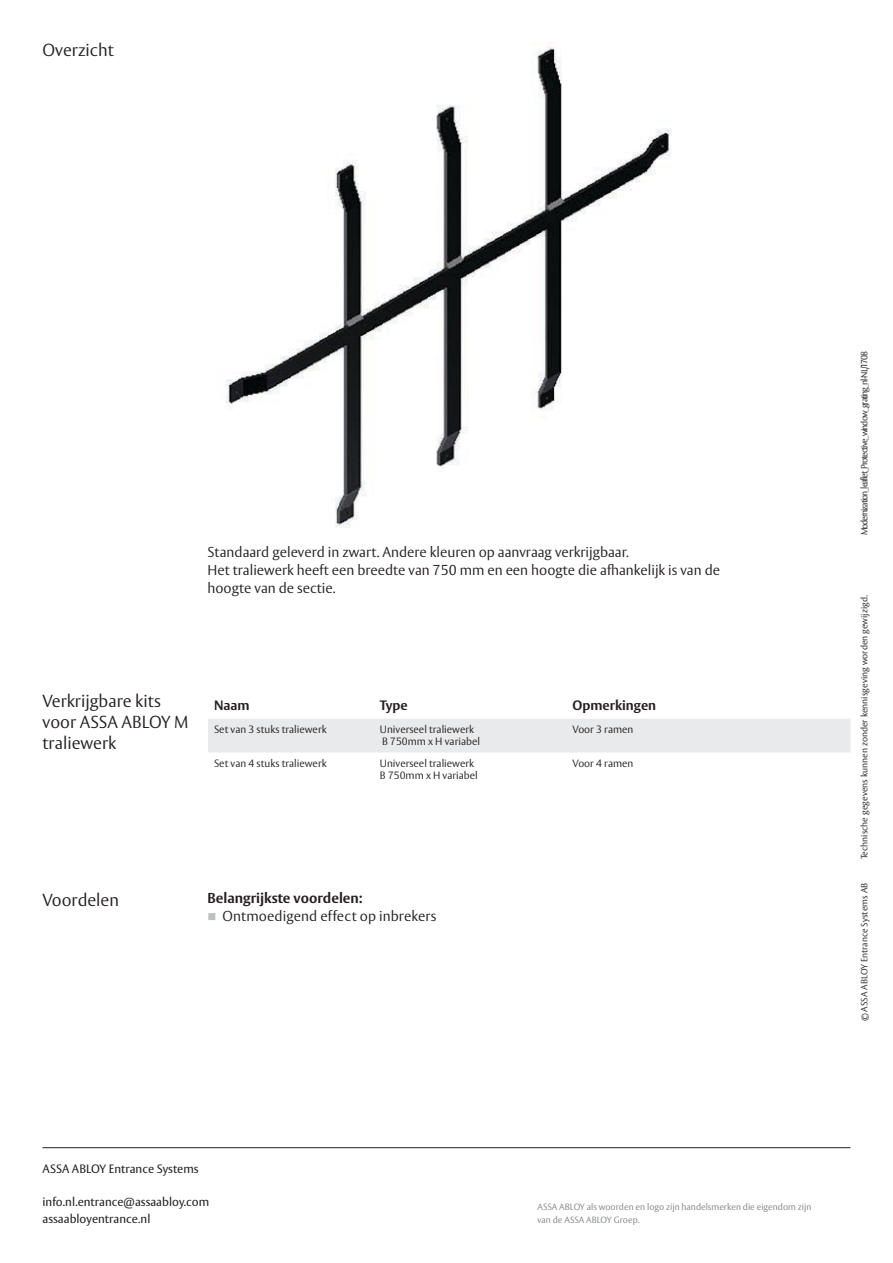
<style>
.page{position:relative;width:893px;height:1263px;background:#fff}
.page>*{position:absolute;margin:0;border:0;box-sizing:border-box;transform-origin:0 0}
.t1{font:300 17.25px/21px "ASSA Vesta";color:#231f20}
.t2{font:300 14.25px/18px "ASSA Vesta";color:#231f20}
.t3{font:700 14.25px "ASSA Vesta";color:#231f20}
.t4{font:700 13.5px "ASSA Vesta";color:#231f20}
.t5{font:12px/16.5px "ASSA Vesta";color:#231f20}
.t6{font:300 10.5px/12.6px "ASSA Vesta";color:#231f20}
.t7{font:300 9px "ASSA Vesta";color:#231f20}
.t8{font:300 9px/12.8px "ASSA Vesta";color:#808285}
.t9{font:300 9px "ASSA Vesta";letter-spacing:-.115em;color:#231f20}
</style>
<div class="page">
<hr style="left:43px;top:1147px;width:807px;height:1px;background:#231f20">
<img style="left:226px;top:43px;width:446px;height:485px">
<div style="left:208px;top:719px;width:642px;height:34px;background:#e9eaeb"></div>
<p class="t1" style="left:43px;top:40px;width:73px">Overzicht</p>
<p class="t2" style="left:207px;top:544px;width:514px">Standaard geleverd in zwart. Andere kleuren op aanvraag verkrijgbaar.<br>Het traliewerk heeft een breedte van 750 mm en een hoogte die afhankelijk is van de hoogte van de sectie.</p>
<p class="t1" style="left:43px;top:691px;width:148px">Verkrijgbare kits voor ASSA ABLOY M traliewerk</p>
<p class="t4" style="left:214px;top:696px;width:37px">Naam</p>
<p class="t4" style="left:380px;top:696px;width:29px">Type</p>
<p class="t4" style="left:573px;top:696px;width:85px">Opmerkingen</p>
<p class="t6" style="left:214px;top:723px;width:114px">Set van 3 stuks traliewerk</p>
<p class="t6" style="left:380px;top:723px;width:102px">Universeel traliewerk<br>B 750mm x H variabel</p>
<p class="t6" style="left:573px;top:723px;width:62px">Voor 3 ramen</p>
<p class="t6" style="left:214px;top:757px;width:114px">Set van 4 stuks traliewerk</p>
<p class="t6" style="left:380px;top:757px;width:99px">Universeel traliewerk<br>B 750mm x H variabel</p>
<p class="t6" style="left:573px;top:757px;width:62px">Voor 4 ramen</p>
<p class="t1" style="left:43px;top:890px;width:78px">Voordelen</p>
<p class="t3" style="left:207px;top:889px;width:157px">Belangrijkste voordelen:</p>
<p class="t2" style="left:222px;top:908px;width:216px">Ontmoedigend effect op inbrekers</p>
<p class="t9" style="left:859px;top:535px;width:186px;rotate:-90deg">Modernization_leaflet_Protective_window_grating_nl-NL/1708</p>
<p class="t7" style="left:859px;top:859px;width:265px;rotate:-90deg">Technische gegevens kunnen zonder kennisgeving worden gewijzigd.</p>
<p class="t7" style="left:859px;top:1021px;width:140px;rotate:-90deg">© ASSA ABLOY Entrance Systems AB</p>
<p class="t5" style="left:43px;top:1161px;width:158px">ASSA ABLOY Entrance Systems</p>
<p class="t5" style="left:43px;top:1194px;width:168px">info.nl.entrance@assaabloy.com assaabloyentrance.nl</p>
<p class="t8" style="left:537px;top:1201px;width:275px">ASSA ABLOY als woorden en logo zijn handelsmerken die eigendom zijn van de ASSA ABLOY Groep.</p>
</div>
